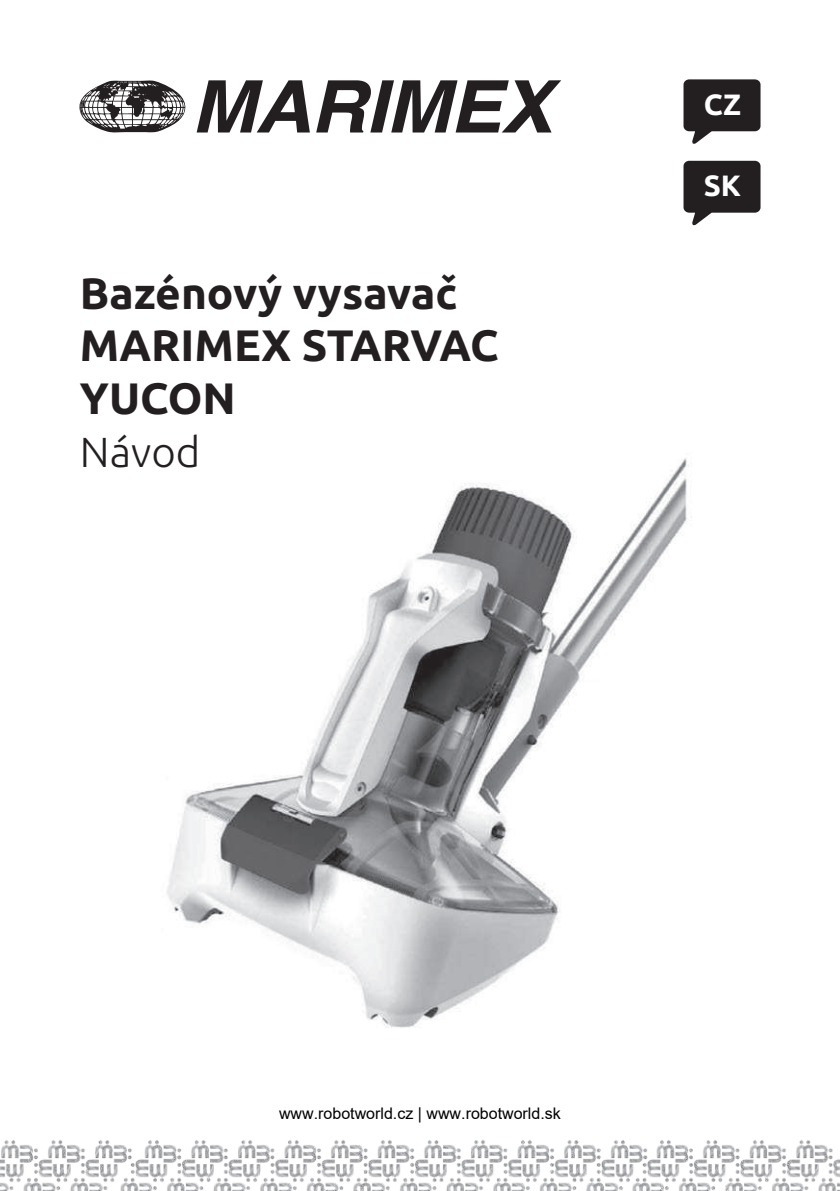
<style>
.page{position:relative;width:840px;height:1191px;background:#fff}
.page>*{position:absolute;margin:0;border:0;box-sizing:border-box;transform-origin:0 0}
.t1{font:700 44px/52.8px "Ubuntu";color:#231f20}
.t2{font:300 42px "Ubuntu";color:#231f20}
.t3{font:700 29.4px "Ubuntu";color:#fff}
.t4{font:16px "Arial";color:#000}
</style>
<div class="page">
<img style="left:159px;top:1140px;width:431px;height:51px">
<img style="left:0;top:1140px;width:159px;height:51px">
<img style="left:590px;top:1140px;width:249px;height:51px">
<img style="left:167px;top:458px;width:522px;height:570px">
<svg style="left:683px;top:79px;width:78px;height:65px"></svg>
<svg style="left:683px;top:160px;width:78px;height:66px"></svg>
<svg style="left:196px;top:80px;width:114px;height:52px"></svg>
<svg style="left:316px;top:80px;width:245px;height:52px"></svg>
<svg style="left:79px;top:80px;width:107px;height:52px"></svg>
<h1 class="t1" style="left:80px;top:266px;width:420px">Bazénový vysavač<br>MARIMEX STARVAC<br>YUCON</h1>
<h2 class="t2" style="left:80px;top:427px;width:122px">Návod</h2>
<h3 class="t3" style="left:703px;top:86px;width:39px">CZ</h3>
<h3 class="t3" style="left:703px;top:168px;width:39px">SK</h3>
<p class="t4" style="left:279px;top:1102px;width:283px">www.robotworld.cz | www.robotworld.sk</p>
</div>
